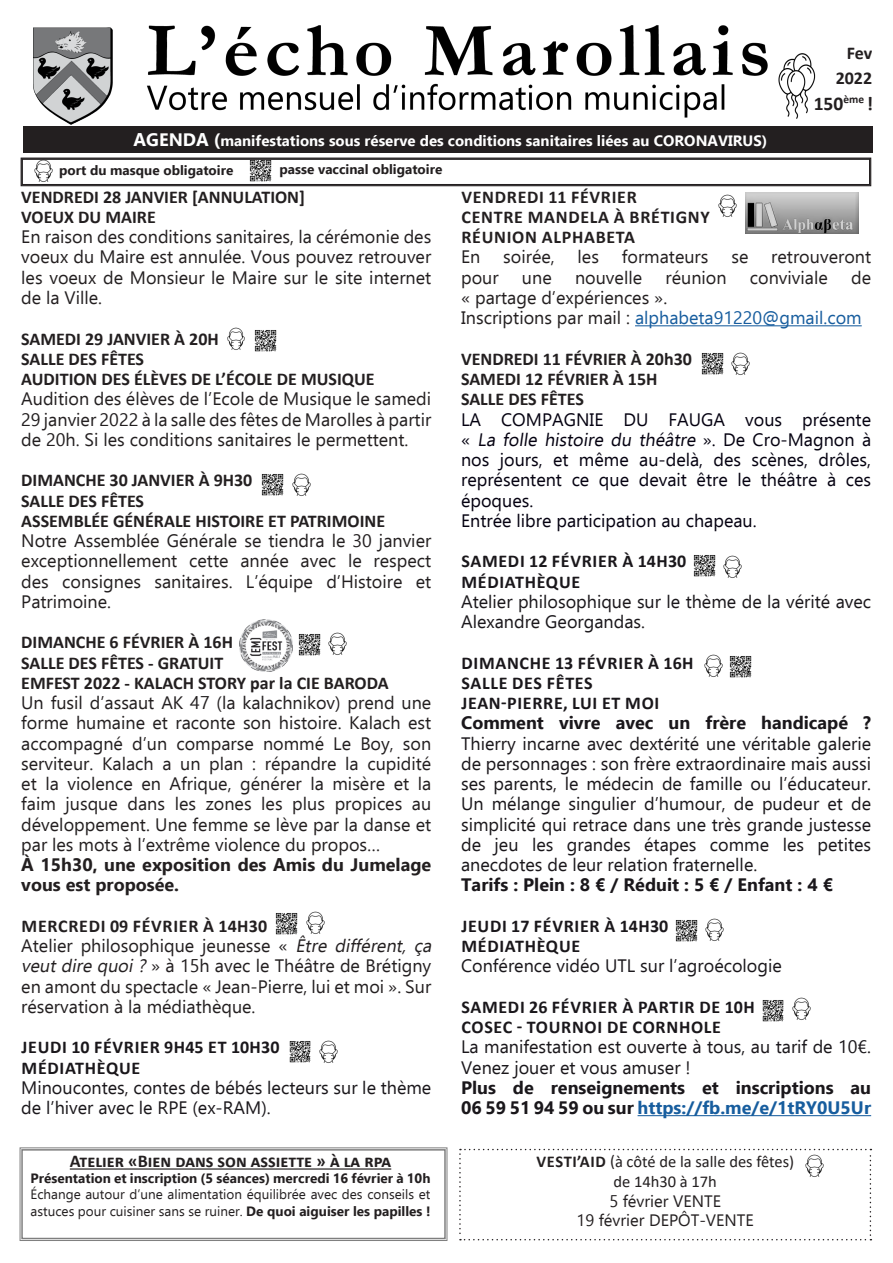
<style>
.page{position:relative;width:893px;height:1263px;background:#fff}
.page>*{position:absolute;margin:0;border:0;box-sizing:border-box;transform-origin:0 0}
.t1{font:700 19.5px "Calibri";color:#231f20}
.t2{font:18px/20.2px "Ebrima";color:#231f20;text-align:justify}
.t3{font:18px/20.2px "Ebrima";color:#1a171b}
.t4{font:700 18px "Calibri";color:#231f20}
.t5{font:700 18px "Calibri";letter-spacing:.04em;color:#1a171b}
.t6{font:18px/20.2px "Ebrima";color:#040010;text-align:justify}
.t7{font:700 18px/20.2px "Ebrima";color:#1a171b}
.t8{font:700 18px "Calibri";letter-spacing:.04em;color:#231f20}
.t9{font:700 18px/20.2px "Ebrima";color:#231f20}
.t10{font:18px "Ebrima";color:#175d9e}
.t11{font:16.5px "Calibri";color:#231f20}
.t12{font:16.5px "Ebrima";color:#231f20}
.t13{font:700 15px "Ebrima";color:#fff}
.t14{font:13.5px/16.2px "Ebrima";color:#231f20}
.t15{font:700 13.5px "Ebrima";color:#231f20}
.s1{font-size:18px}
.s2{font-style:italic}
.s3{font-weight:700}
.s4{color:#231f20}
.s5{color:#175d9e}
</style>
<div class="page">
<div style="left:23px;top:126px;width:850px;height:27px;background:#231f20"></div>
<hr style="left:635px;top:325px;width:227px;height:1px;background:#175d9e">
<hr style="left:638px;top:1115px;width:233px;height:1px;background:#175d9e">
<svg style="left:459px;top:1149px;width:412px;height:91px"></svg>
<img style="left:34px;top:25px;width:734px;height:99px">
<img style="left:804px;top:1153px;width:21px;height:26px">
<img style="left:704px;top:654px;width:19px;height:23px">
<img style="left:729px;top:656px;width:23px;height:22px">
<img style="left:227px;top:327px;width:18px;height:23px">
<img style="left:240px;top:619px;width:52px;height:52px">
<img style="left:254px;top:330px;width:23px;height:22px">
<img style="left:746px;top:192px;width:113px;height:41px">
<svg style="left:20px;top:1147px;width:427px;height:94px"></svg>
<div style="left:21px;top:1149px;width:425px;height:90px;border:2px solid #7f7f7f"></div>
<hr style="left:70px;top:1168px;width:321px;height:1px;background:#231f20">
<img style="left:705px;top:918px;width:19px;height:23px">
<img style="left:675px;top:920px;width:23px;height:22px">
<img style="left:723px;top:555px;width:19px;height:23px">
<img style="left:693px;top:555px;width:23px;height:22px">
<img style="left:731px;top:352px;width:19px;height:23px">
<img style="left:701px;top:353px;width:23px;height:22px">
<img style="left:328px;top:632px;width:19px;height:23px">
<img style="left:298px;top:634px;width:23px;height:22px">
<img style="left:292px;top:473px;width:19px;height:23px">
<img style="left:261px;top:474px;width:23px;height:22px">
<img style="left:306px;top:911px;width:19px;height:23px">
<img style="left:275px;top:913px;width:23px;height:22px">
<img style="left:319px;top:1040px;width:19px;height:23px">
<img style="left:289px;top:1041px;width:22px;height:22px">
<img style="left:792px;top:997px;width:19px;height:23px">
<img style="left:762px;top:1000px;width:22px;height:22px">
<img style="left:778px;top:53px;width:38px;height:65px">
<svg style="left:21px;top:158px;width:850px;height:28px"></svg>
<div style="left:22px;top:158px;width:848px;height:27px;border:1px solid #231f20"></div>
<div style="left:22px;top:159px;width:848px;height:26px;border:1px solid #231f20"></div>
<img style="left:718px;top:194px;width:19px;height:23px">
<p class="t4" style="left:847px;top:40px;width:27px">Fev</p>
<p class="t4" style="left:836px;top:65px;width:38px">2022</p>
<p class="t13" style="left:134px;top:129px;width:635px"><span class="s1">AGENDA (</span>manifestations sous réserve des conditions sanitaires liées au CORONAVIRUS)</p>
<p class="t15" style="left:59px;top:160px;width:176px">port du masque obligatoire</p>
<p class="t15" style="left:279px;top:159px;width:164px">passe vaccinal obligatoire</p>
<p class="t1" style="left:814px;top:89px;width:61px">150<sup>ème</sup> !</p>
<p class="t4" style="left:21px;top:184px;width:285px">VENDREDI 28 JANVIER [ANNULATION]</p>
<p class="t4" style="left:21px;top:204px;width:136px">VOEUX DU MAIRE</p>
<p class="t2" style="left:21px;top:226px;width:412px">En raison des conditions sanitaires, la cérémonie des voeux du Maire est annulée. Vous pouvez retrouver les voeux de Monsieur le Maire sur le site internet de la Ville.</p>
<p class="t4" style="left:21px;top:326px;width:199px">SAMEDI 29 JANVIER À 20H</p>
<p class="t4" style="left:21px;top:346px;width:124px">SALLE DES FÊTES</p>
<p class="t4" style="left:21px;top:366px;width:355px">AUDITION DES ÉLÈVES DE L’ÉCOLE DE MUSIQUE</p>
<p class="t2" style="left:21px;top:388px;width:412px">Audition des élèves de l’Ecole de Musique le samedi 29 janvier 2022 à la salle des fêtes de Marolles à partir de 20h. Si les conditions sanitaires le permettent.</p>
<p class="t4" style="left:21px;top:468px;width:233px">DIMANCHE 30 JANVIER À 9H30</p>
<p class="t4" style="left:21px;top:488px;width:124px">SALLE DES FÊTES</p>
<p class="t4" style="left:21px;top:508px;width:365px">ASSEMBLÉE GÉNÉRALE HISTOIRE ET PATRIMOINE</p>
<p class="t2" style="left:21px;top:530px;width:412px">Notre Assemblée Générale se tiendra le 30 janvier exceptionnellement cette année avec le respect des consignes sanitaires. L’équipe d’Histoire et Patrimoine.</p>
<p class="t4" style="left:21px;top:630px;width:213px">DIMANCHE 6 FÉVRIER À 16H</p>
<p class="t4" style="left:21px;top:650px;width:203px">SALLE DES FÊTES - GRATUIT</p>
<p class="t4" style="left:21px;top:670px;width:369px">EMFEST 2022 - KALACH STORY par la CIE BARODA</p>
<p class="t2" style="left:21px;top:692px;width:412px">Un fusil d’assaut AK 47 (la kalachnikov) prend une forme humaine et raconte son histoire. Kalach est accompagné d’un comparse nommé Le Boy, son serviteur. Kalach a un plan : répandre la cupidité et la violence en Afrique, générer la misère et la faim jusque dans les zones les plus propices au développement. Une femme se lève par la danse et par les mots à l’extrême violence du propos…</p>
<p class="t9" style="left:21px;top:853px;width:411px">À 15h30, une exposition des Amis du Jumelage vous est proposée.</p>
<p class="t8" style="left:22px;top:913px;width:247px">MERCREDI 09 FÉVRIER À 14H30</p>
<p class="t2" style="left:21px;top:935px;width:416px;text-align:left">Atelier philosophique jeunesse « <span class="s2">Être différent, ça veutdire quoi?</span>» à 15h avec le Théâtre de Brétigny en amont du spectacle « Jean-Pierre, lui et moi ». Sur réservation à la médiathèque.</p>
<p class="t5" style="left:22px;top:1035px;width:259px">JEUDI 10 FÉVRIER 9H45 ET 10H30</p>
<p class="t5" style="left:22px;top:1055px;width:120px">MÉDIATHÈQUE</p>
<p class="t3" style="left:21px;top:1077px;width:412px">Minoucontes, contes de bébés lecteurs sur le thème de l’hiver avec le RPE (ex-RAM).</p>
<p class="t4" style="left:70px;top:1148px;width:323px">Atelier «Bien dans son assiette » à la rpa</p>
<p class="t15" style="left:31px;top:1168px;width:401px">Présentation et inscription (5 séances) mercredi 16 février à 10h</p>
<p class="t14" style="left:31px;top:1186px;width:401px">Échange autour d’une alimentation équilibrée avec des conseils et astuces pour cuisiner sans se ruiner. <span class="s3">De quoi aiguiser les papilles !</span></p>
<p class="t8" style="left:461px;top:184px;width:177px">VENDREDI 11 FÉVRIER</p>
<p class="t8" style="left:461px;top:204px;width:250px">CENTRE MANDELA À BRÉTIGNY</p>
<p class="t8" style="left:461px;top:225px;width:175px">RÉUNION ALPHABETA</p>
<p class="t2" style="left:461px;top:246px;width:21px">En</p>
<p class="t2" style="left:503px;top:246px;width:53px">soirée,</p>
<p class="t2" style="left:578px;top:246px;width:23px">les</p>
<p class="t2" style="left:622px;top:246px;width:88px">formateurs</p>
<p class="t2" style="left:731px;top:246px;width:19px">se</p>
<p class="t2" style="left:771px;top:246px;width:101px">retrouveront</p>
<p class="t2" style="left:461px;top:267px;width:39px">pour</p>
<p class="t2" style="left:522px;top:267px;width:31px">une</p>
<p class="t2" style="left:575px;top:267px;width:69px">nouvelle</p>
<p class="t2" style="left:665px;top:267px;width:63px">réunion</p>
<p class="t2" style="left:750px;top:267px;width:79px">conviviale</p>
<p class="t2" style="left:851px;top:267px;width:22px">de</p>
<p class="t2" style="left:461px;top:287px;width:208px">« partage d’expériences ».</p>
<p class="t10" style="left:461px;top:305px;width:402px"><span class="s4">Inscriptions par mail :</span> alphabeta91220@gmail.com</p>
<p class="t4" style="left:461px;top:346px;width:232px">VENDREDI 11 FÉVRIER À 20h30</p>
<p class="t4" style="left:461px;top:366px;width:198px">SAMEDI 12 FÉVRIER À 15H</p>
<p class="t4" style="left:461px;top:387px;width:124px">SALLE DES FÊTES</p>
<p class="t6" style="left:461px;top:408px;width:412px">LA COMPAGNIE DU FAUGA vous présente « La folle histoire du théâtre » . D e C ro - M a g n o n à nos jours, et même au-delà, des scènes, drôles, représentent ce que devait être le théâtre à ces époques.</p>
<p class="t6" style="left:461px;top:510px;width:297px">Entrée libre participation au chapeau.</p>
<p class="t5" style="left:461px;top:549px;width:226px">SAMEDI 12 FÉVRIER À 14H30</p>
<p class="t5" style="left:461px;top:569px;width:120px">MÉDIATHÈQUE</p>
<p class="t3" style="left:461px;top:591px;width:412px">Atelier philosophique sur le thème de la vérité avec<br>Alexandre Georgandas.</p>
<p class="t5" style="left:461px;top:650px;width:234px">DIMANCHE 13 FÉVRIER À 16H</p>
<p class="t5" style="left:461px;top:670px;width:133px">SALLE DES FÊTES</p>
<p class="t5" style="left:461px;top:690px;width:199px">JEAN-PIERRE, LUI ET MOI</p>
<p class="t3" style="left:461px;top:712px;width:412px;text-align:justify"><span class="s3">Comment vivre avec un frère handicapé ?<br></span>Thierry incarne avec dextérité une véritable galerie de personnages : son frère extraordinaire mais aussi ses parents, le médecin de famille ou l’éducateur.<br>Un mélange singulier d’humour, de pudeur et de simplicité qui retrace dans une très grande justesse de jeu les grandes étapes comme les petites anecdotes de leur relation fraternelle.</p>
<p class="t7" style="left:461px;top:874px;width:373px">Tarifs : Plein : 8 € / Réduit : 5 € / Enfant : 4 €</p>
<p class="t5" style="left:461px;top:913px;width:208px">JEUDI 17 FÉVRIER À 14H30</p>
<p class="t5" style="left:461px;top:933px;width:120px">MÉDIATHÈQUE</p>
<p class="t3" style="left:461px;top:955px;width:322px">Conférence vidéo UTL sur l’agroécologie</p>
<p class="t5" style="left:461px;top:994px;width:295px">SAMEDI 26 FÉVRIER À PARTIR DE 10H</p>
<p class="t5" style="left:461px;top:1014px;width:261px">COSEC - TOURNOI DE CORNHOLE</p>
<p class="t3" style="left:461px;top:1036px;width:412px">La manifestation est ouverte à tous, au tarif de 10€.<br>Venez jouer et vous amuser !</p>
<p class="t7" style="left:461px;top:1076px;width:412px">Plus de renseignements et inscriptions au<br>06 59 51 94 59 ou sur <span class="s5">https://fb.me/e/1tRY0U5Ur</span></p>
<p class="t11" style="left:536px;top:1150px;width:259px"><span class="s3">VESTI’AID</span> (à côté de la salle des fêtes)</p>
<p class="t11" style="left:613px;top:1170px;width:105px">de 14h30 à 17h</p>
<p class="t12" style="left:609px;top:1188px;width:113px">5 février VENTE</p>
<p class="t12" style="left:576px;top:1208px;width:179px">19 février DEPÔT-VENTE</p>
</div>
